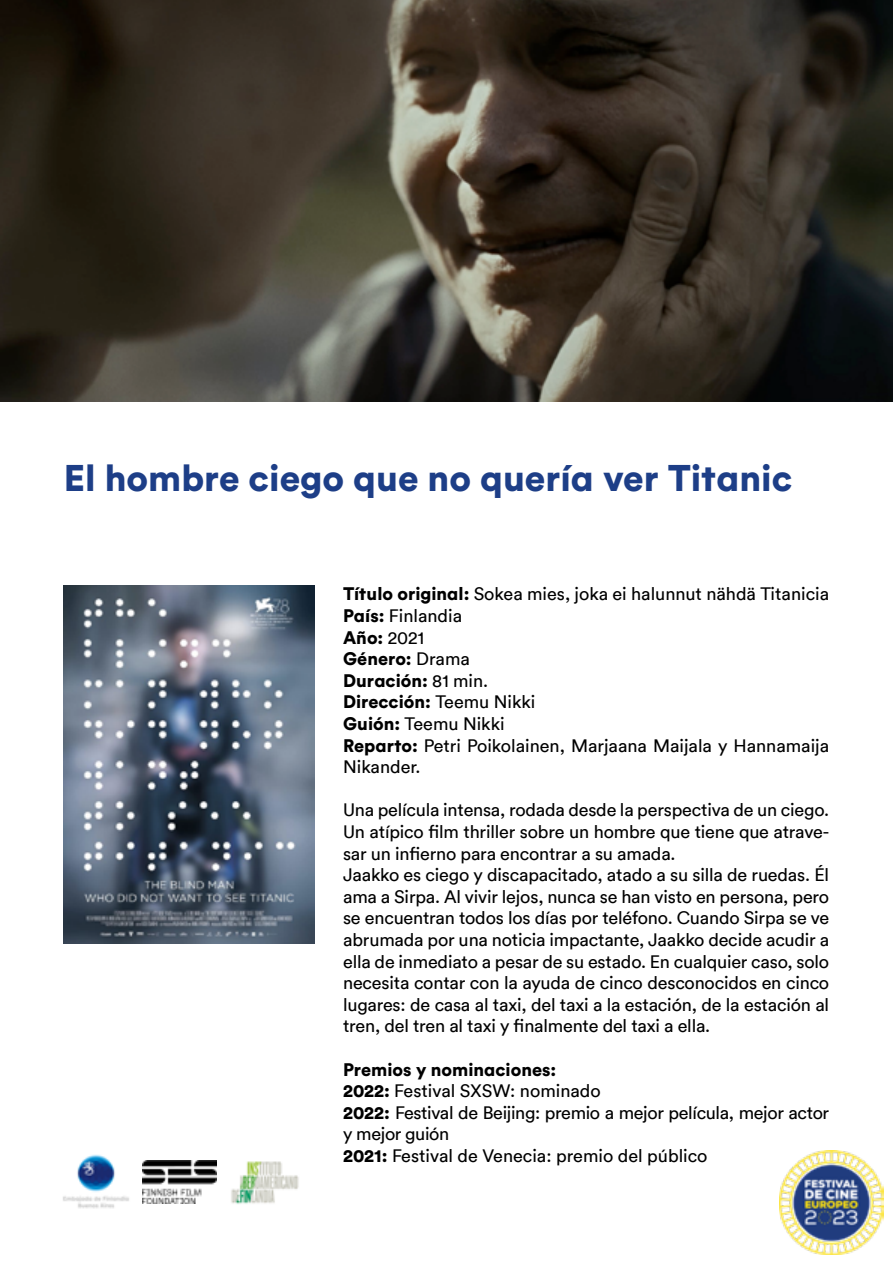
<style>
.page{position:relative;width:893px;height:1263px;background:#fff}
.page>*{position:absolute;margin:0;border:0;box-sizing:border-box;transform-origin:0 0}
.t1{font:900 36.75px "Cinemateca Circular";color:#1d3e87}
.t2{font:18px/21.6px "Circular";letter-spacing:-.01em;color:#000}
.t3{font:900 18px/21.6px "Cinemateca Circular";color:#000}
.s1{font-family:"Cinemateca Circular";font-weight:900}
.s2{font-family:"Circular";font-weight:400}
</style>
<div class="page">
<img style="left:779px;top:1150px;width:104px;height:104px">
<img style="left:0;top:0;width:893px;height:402px">
<img style="left:63px;top:1154px;width:66px;height:55px">
<img style="left:64px;top:586px;width:250px;height:358px">
<img style="left:231px;top:1161px;width:68px;height:43px">
<img style="left:143px;top:1160px;width:73px;height:43px">
<h1 class="t1" style="left:64px;top:454px;width:730px">El hombre ciego que no quería ver Titanic</h1>
<p class="t2" style="left:343px;top:583px;width:488px"><span class="s1">Título original:</span> Sokea mies, joka ei halunnut nähdä Titanicia<br><span class="s1">País:</span> Finlandia</p>
<p class="t3" style="left:343px;top:626px;width:194px">Año: <span class="s2">2021<br></span>Género: <span class="s2">Drama<br></span>Duración: <span class="s2">81 min.<br></span>Dirección: <span class="s2">Teemu Nikki</span></p>
<p class="t2" style="left:343px;top:713px;width:488px"><span class="s1">Guión:</span> Teemu Nikki<br><span class="s1">Reparto:</span> Petri Poikolainen, Marjaana Maijala y Hannamaija<br>Nikander.</p>
<p class="t2" style="left:343px;top:799px;width:488px">Una película intensa, rodada desde la perspectiva de un ciego.<br>Un atípico film thriller sobre un hombre que tiene que atrave&shy;sar un infierno para encontrar a su amada.<br>Jaakko es ciego y discapacitado, atado a su silla de ruedas. Él ama a Sirpa. Al vivir lejos, nunca se han visto en persona, pero se encuentran todos los días por teléfono. Cuando Sirpa se ve abrumada por una noticia impactante, Jaakko decide acudir a ella de inmediato a pesar de su estado. En cualquier caso, solo necesita contar con la ayuda de cinco desconocidos en cinco lugares: de casa al taxi, del taxi a la estación, de la estación al tren, del tren al taxi y finalmente del taxi a ella.</p>
<p class="t3" style="left:343px;top:1058px;width:215px">Premios y nominaciones:</p>
<p class="t2" style="left:343px;top:1080px;width:488px"><span class="s1">2022:</span> Festival SXSW: nominado<br><span class="s1">2022:</span> Festival de Beijing: premio a mejor película, mejor actor y mejor guión<br><span class="s1">2021:</span> Festival de Venecia: premio del público</p>
</div>
